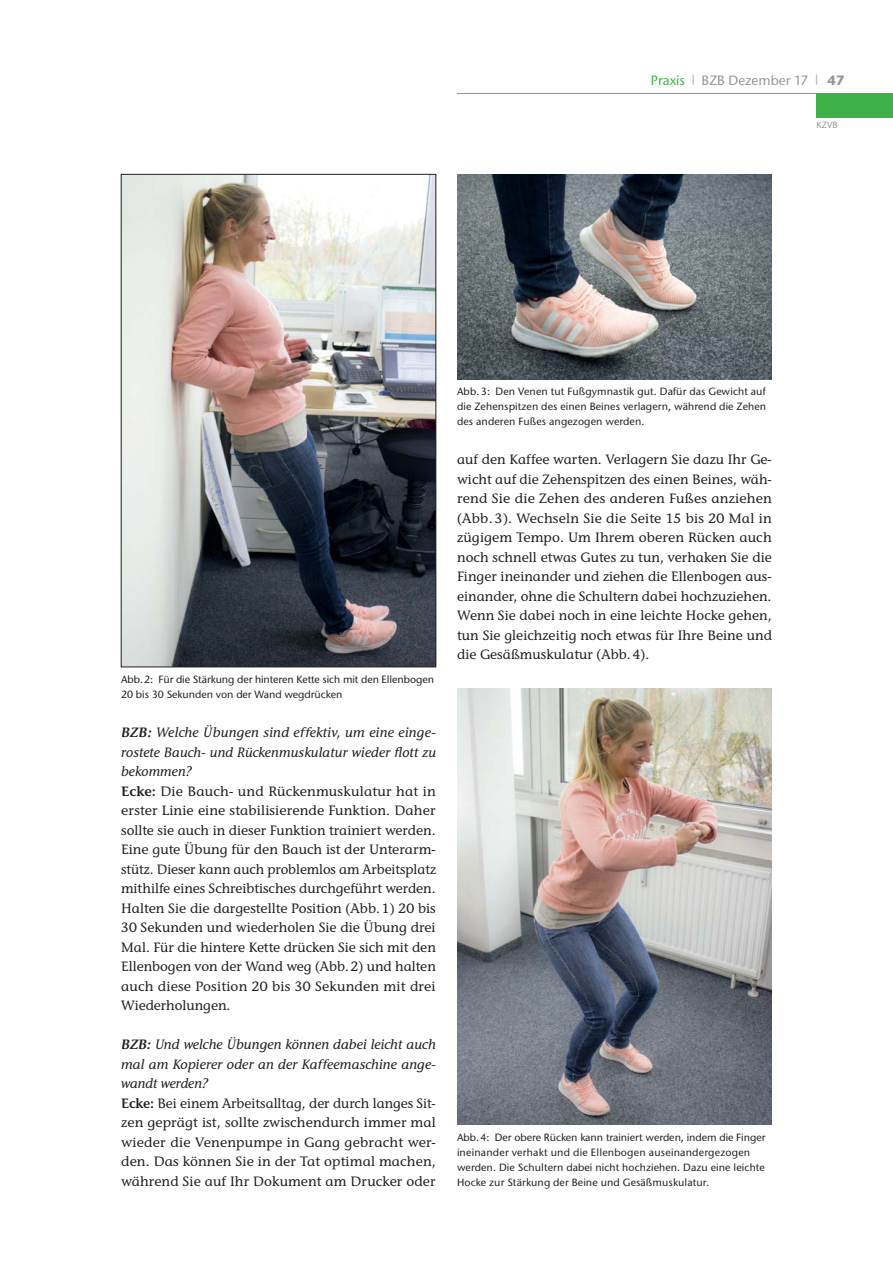
<style>
.page{position:relative;width:893px;height:1263px;background:#fff}
.page>*{position:absolute;margin:0;border:0;box-sizing:border-box;transform-origin:0 0}
.t1{font:500 13.5px/19.5px "Stone Inf ITC Std";letter-spacing:.005em;color:#231f20}
.t2{font:500 13.5px "Stone Sans ITC Std";color:#939598}
.t3{font:500 10.5px/15px "Stone Sans ITC Std";letter-spacing:.01em;color:#231f20}
.t4{font:500 9px "Stone Sans ITC Std";color:#939598}
.s1{color:#3eb248}
.s2{font-weight:700}
.s3{font-weight:600;font-style:italic}
.s4{font-style:italic}
.s5{font-weight:600}
</style>
<div class="page">
<img style="left:457px;top:174px;width:315px;height:205px">
<img style="left:457px;top:688px;width:315px;height:436px">
<hr style="left:457px;top:94px;width:436px;height:1px;background:#929497">
<div style="left:816px;top:94px;width:77px;height:24px;background:#3eb248"></div>
<img style="left:123px;top:176px;width:311px;height:489px">
<div style="left:121px;top:174px;width:315px;height:493px;border:1px solid #231f20"></div>
<p class="t2" style="left:651px;top:75px;width:195px"><span class="s1">Praxis</span> <sup>|</sup> BZB Dezember 17 <sup>|</sup> <span class="s2">47</span></p>
<p class="t4" style="left:816px;top:121px;width:23px">KZVB</p>
<p class="t3" style="left:121px;top:673px;width:314px">Abb. 2: Für die Stärkung der hinteren Kette sich mit den Ellenbogen<br>20 bis 30 Sekunden von der Wand wegdrücken</p>
<p class="t1" style="left:121px;top:724px;width:316px"><span class="s3">BZB:</span> <span class="s4">Welche Übungen sind effektiv, um eine einge&shy;rostete Bauch- und Rückenmuskulatur wieder flott zu bekommen?<br></span><span class="s5">Ecke:</span> Die Bauch- und Rückenmuskulatur hat in erster Linie eine stabilisierende Funktion. Daher sollte sie auch in dieser Funktion trainiert werden.<br>Eine gute Übung für den Bauch ist der Unterarm&shy;stütz. Dieser kann auch problemlos am Arbeitsplatz mithilfe eines Schreibtisches durchgeführt werden.<br>Halten Sie die dargestellte Position (Abb. 1) 20 bis 30 Sekunden und wiederholen Sie die Übung drei Mal. Für die hintere Kette drücken Sie sich mit den Ellenbogen von der Wand weg (Abb. 2) und halten auch diese Position 20 bis 30 Sekunden mit drei Wiederholungen.</p>
<p class="t1" style="left:121px;top:1036px;width:316px"><span class="s3">BZB:</span> <span class="s4">Und welche Übungen können dabei leicht auch mal am Kopierer oder an der Kaffeemaschine ange&shy;wandt werden?<br></span><span class="s5">Ecke:</span> Bei einem Arbeitsalltag, der durch langes Sit&shy;zen geprägt ist, sollte zwischendurch immer mal wieder die Venenpumpe in Gang gebracht wer&shy;den. Das können Sie in der Tat optimal machen, während Sie auf Ihr Dokument am Drucker oder</p>
<p class="t3" style="left:457px;top:385px;width:311px;text-align:justify">Abb. 3: Den Venen tut Fußgymnastik gut. Dafür das Gewicht auf die Zehenspitzen des einen Beines verlagern, während die Zehen des anderen Fußes angezogen werden.</p>
<p class="t1" style="left:457px;top:451px;width:316px;text-align:justify">auf den Kaffee warten. Verlagern Sie dazu Ihr Ge&shy;wicht auf die Zehenspitzen des einen Beines, wäh&shy;rend Sie die Zehen des anderen Fußes anziehen (Abb. 3). Wechseln Sie die Seite 15 bis 20 Mal in zügigem Tempo. Um Ihrem oberen Rücken auch noch schnell etwas Gutes zu tun, verhaken Sie die Finger ineinander und ziehen die Ellenbogen aus&shy;einander, ohne die Schultern dabei hochzuziehen.<br>Wenn Sie dabei noch in eine leichte Hocke gehen, tun Sie gleichzeitig noch etwas für Ihre Beine und die Gesäßmuskulatur (Abb. 4).</p>
<p class="t3" style="left:457px;top:1131px;width:310px">Abb. 4: Der obere Rücken kann trainiert werden, indem die Finger ineinander verhakt und die Ellenbogen auseinandergezogen werden. Die Schultern dabei nicht hochziehen. Dazu eine leichte Hocke zur Stärkung der Beine und Gesäßmuskulatur.</p>
</div>
